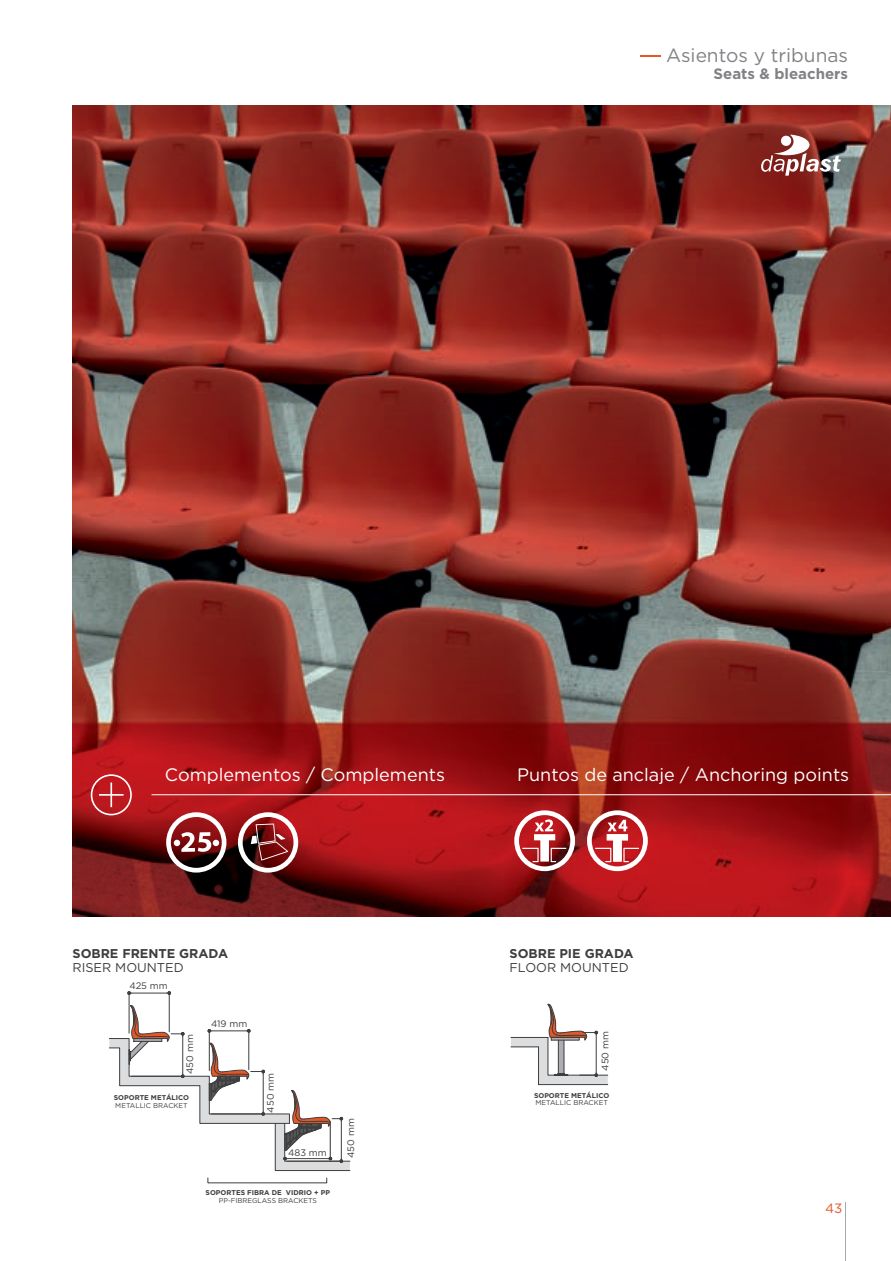
<style>
.page{position:relative;width:891px;height:1261px;background:#fff}
.page>*{position:absolute;margin:0;border:0;box-sizing:border-box;transform-origin:0 0}
.t1{font:19.05px "Gotham";color:#808285}
.t2{font:18px "Gotham";color:#fff}
.t3{font:700 15px "Gotham";color:#808285}
.t4{font:13.5px "Gotham";color:#e55727}
.t5{font:700 12.75px "Gotham";color:#3e3e3f}
.t6{font:12.75px "Gotham";color:#3e3e3f}
.t7{font:9.45px "Gotham";color:#3e3e3f}
.t8{font:700 6.9px "Gotham";color:#3e3e3f}
.t9{font:6.9px "Gotham";color:#3e3e3f}
</style>
<div class="page">
<img style="left:73px;top:106px;width:817px;height:810px">
<svg style="left:91px;top:774px;width:41px;height:41px;background:#c73e42"></svg>
<hr style="left:151px;top:794px;width:739px;height:1px;background:#fff">
<svg style="left:761px;top:135px;width:79px;height:41px"></svg>
<svg style="left:640px;top:55px;width:20px;height:1px"></svg>
<svg style="left:166px;top:812px;width:60px;height:60px"></svg>
<svg style="left:238px;top:812px;width:60px;height:60px"></svg>
<svg style="left:514px;top:810px;width:61px;height:61px"></svg>
<svg style="left:587px;top:810px;width:60px;height:61px"></svg>
<hr style="left:129px;top:991px;width:1px;height:42px;background:#3e3e3f">
<hr style="left:169px;top:991px;width:1px;height:40px;background:#3e3e3f">
<hr style="left:131px;top:992px;width:36px;height:1px;background:#3e3e3f">
<svg style="left:511px;top:1003px;width:97px;height:81px"></svg>
<svg style="left:109px;top:1004px;width:241px;height:166px"></svg>
<hr style="left:845px;top:1202px;width:1px;height:58px;background:#a8a9ad">
<p class="t1" style="left:666px;top:48px;width:183px">Asientos y tribunas</p>
<p class="t3" style="left:713px;top:68px;width:136px">Seats &amp; bleachers</p>
<p class="t2" style="left:165px;top:768px;width:281px">Complementos / Complements</p>
<p class="t5" style="left:72px;top:948px;width:157px">SOBRE FRENTE GRADA</p>
<p class="t6" style="left:72px;top:962px;width:113px">RISER MOUNTED</p>
<p class="t7" style="left:129px;top:981px;width:40px">425 mm</p>
<p class="t7" style="left:211px;top:1019px;width:38px">419 mm</p>
<p class="t7" style="left:186px;top:1073px;width:41px;rotate:-90deg">450 mm</p>
<p class="t8" style="left:114px;top:1094px;width:77px">SOPORTE METÁLICO</p>
<p class="t9" style="left:115px;top:1102px;width:74px">METALLIC BRACKET</p>
<p class="t7" style="left:267px;top:1112px;width:41px;rotate:-90deg">450 mm</p>
<p class="t7" style="left:288px;top:1149px;width:40px">483 mm</p>
<p class="t8" style="left:206px;top:1190px;width:126px">SOPORTES FIBRA DE VIDRIO + PP</p>
<p class="t9" style="left:219px;top:1197px;width:100px">PP-FIBREGLASS BRACKETS</p>
<p class="t7" style="left:347px;top:1157px;width:41px;rotate:-90deg">450 mm</p>
<p class="t2" style="left:517px;top:767px;width:333px">Puntos de anclaje / Anchoring points</p>
<p class="t5" style="left:509px;top:948px;width:125px">SOBRE PIE GRADA</p>
<p class="t6" style="left:509px;top:962px;width:121px">FLOOR MOUNTED</p>
<p class="t7" style="left:601px;top:1070px;width:41px;rotate:-90deg">450 mm</p>
<p class="t8" style="left:534px;top:1092px;width:77px">SOPORTE METÁLICO</p>
<p class="t9" style="left:535px;top:1100px;width:74px">METALLIC BRACKET</p>
<p class="t4" style="left:825px;top:1203px;width:19px">43</p>
</div>
